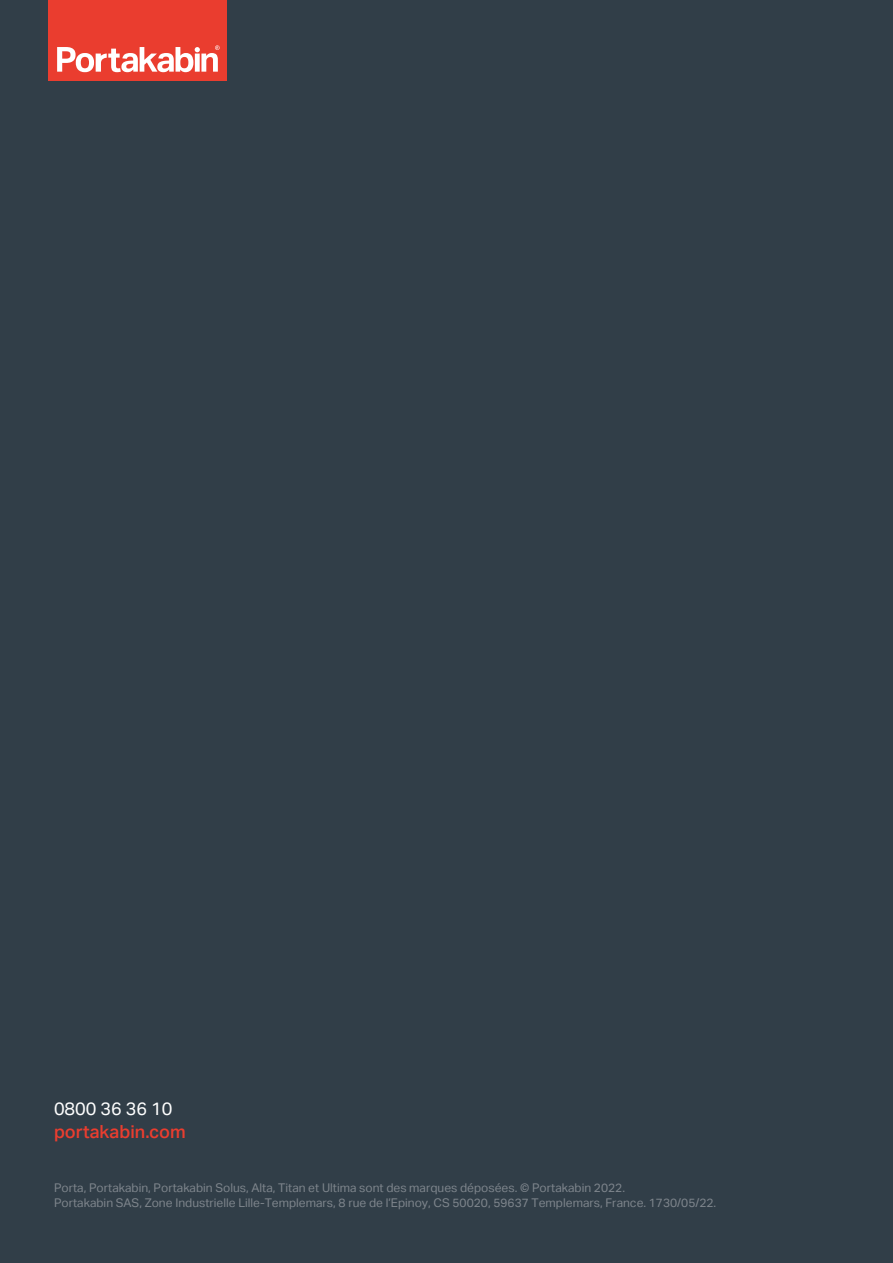
<style>
.page{position:relative;width:893px;height:1263px;background:#313e48}
.page>*{position:absolute;margin:0;border:0;box-sizing:border-box;transform-origin:0 0}
.t1{font:500 18px "Aktiv Grotesk";color:#ea3d2f}
.t2{font:18px "Aktiv Grotesk";color:#fff}
.t3{font:12px "Aktiv Grotesk";color:#7e858c}
</style>
<div class="page">
<div style="left:48px;top:0;width:179px;height:81px;background:#ea3d2f"></div>
<svg style="left:57px;top:45px;width:163px;height:27px"></svg>
<p class="t2" style="left:54px;top:1098px;width:120px">0800 36 36 10</p>
<p class="t1" style="left:54px;top:1121px;width:133px">portakabin.com</p>
<p class="t3" style="left:54px;top:1180px;width:572px">Porta, Portakabin, Portakabin Solus, Alta, Titan et Ultima sont des marques déposées. © Portakabin 2022.</p>
<p class="t3" style="left:54px;top:1195px;width:664px">Portakabin SAS, Zone Industrielle Lille-Templemars, 8 rue de l’Epinoy, CS 50020, 59637 Templemars, France. 1730/05/22.</p>
</div>
